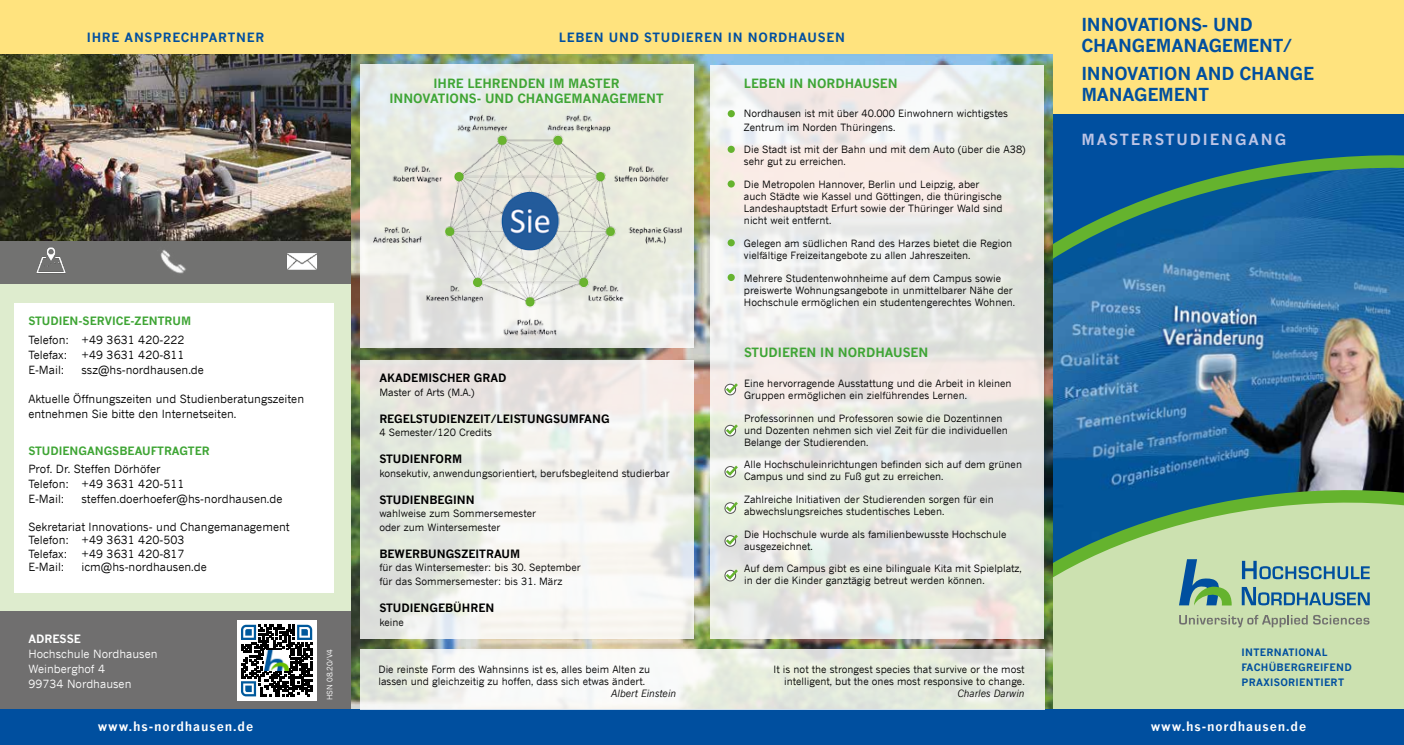
<style>
.page{position:relative;width:1404px;height:745px;background:#fff}
.page>*{position:absolute;margin:0;border:0;box-sizing:border-box;transform-origin:0 0}
.t1{font:700 17.5px/21px "News Gothic";letter-spacing:-.01em;color:#004f9f}
.t2{font:700 15px "News Gothic";letter-spacing:.13em;color:#bcc4e5}
.t3{font:700 12.5px/15px "News Gothic";color:#3fa535;text-align:center}
.t4{font:700 12.5px "News Gothic";letter-spacing:.06em;color:#004f9f}
.t5{font:700 12.5px "News Gothic";letter-spacing:.07em;color:#fff}
.t6{font:11.25px/15px "News Gothic";color:#000}
.t7{font:700 11.25px "News Gothic";color:#000}
.t8{font:700 11.25px "News Gothic";color:#3fa535}
.t9{font:11.25px/15px "News Gothic";color:#fff}
.t10{font:700 11.25px "News Gothic";color:#fff}
.t11{font:10px/12px "News Gothic";color:#000}
.t12{font:700 10px/15px "News Gothic";letter-spacing:.03em;color:#004f9f}
.t13{font:italic 10px "News Gothic";color:#000}
.t14{font:7.5px "News Gothic";color:#fff}
</style>
<div class="page">
<div style="left:1051px;top:0;width:352px;height:121px;background:#ffe37e"></div>
<div style="left:1052px;top:114px;width:351px;height:132px;background:#004f9f"></div>
<img style="left:1052px;top:140px;width:351px;height:337px">
<svg style="left:1052px;top:477px;width:351px;height:232px;background:#a6c7a2"></svg>
<div style="left:1051px;top:709px;width:352px;height:35px;background:#004f9f"></div>
<svg style="left:1178px;top:559px;width:53px;height:46px;background:#7ead99"></svg>
<svg style="left:1178px;top:614px;width:191px;height:13px;background:#b3c29e"></svg>
<svg style="left:1241px;top:560px;width:128px;height:19px;background:#8cb3aa"></svg>
<svg style="left:1241px;top:586px;width:128px;height:19px;background:#85aea9"></svg>
<div style="left:0;top:586px;width:351px;height:133px;background:#706f6f"></div>
<img style="left:0;top:53px;width:351px;height:188px">
<div style="left:0;top:241px;width:351px;height:42px;background:#727271"></div>
<img style="left:351px;top:53px;width:701px;height:656px">
<div style="left:0;top:709px;width:1065px;height:35px;background:#004f9f"></div>
<div style="left:0;top:0;width:1058px;height:53px;background:#ffe37e"></div>
<svg style="left:360px;top:65px;width:333px;height:283px;background:#e7eae4"></svg>
<div style="left:0;top:283px;width:351px;height:327px;background:#deecce"></div>
<div style="left:14px;top:303px;width:320px;height:290px;background:#fff"></div>
<svg style="left:360px;top:360px;width:333px;height:278px"></svg>
<svg style="left:360px;top:648px;width:684px;height:61px"></svg>
<svg style="left:710px;top:65px;width:334px;height:573px;background:#eae9e4"></svg>
<img style="left:373px;top:115px;width:308px;height:221px">
<div style="left:237px;top:620px;width:79px;height:80px;background:#fff"></div>
<svg style="left:241px;top:624px;width:71px;height:72px"></svg>
<img style="left:265px;top:649px;width:23px;height:21px">
<img style="left:36px;top:247px;width:30px;height:27px">
<img style="left:156px;top:239px;width:35px;height:35px">
<img style="left:287px;top:253px;width:30px;height:17px">
<div style="left:727px;top:110px;width:7px;height:7px;background:#65b32e;border-radius:50%"></div>
<div style="left:727px;top:146px;width:7px;height:7px;background:#65b32e;border-radius:50%"></div>
<div style="left:727px;top:180px;width:7px;height:7px;background:#65b32e;border-radius:50%"></div>
<div style="left:727px;top:239px;width:7px;height:7px;background:#65b32e;border-radius:50%"></div>
<div style="left:727px;top:274px;width:7px;height:7px;background:#65b32e;border-radius:50%"></div>
<svg style="left:723px;top:380px;width:17px;height:16px"></svg>
<svg style="left:723px;top:421px;width:17px;height:16px"></svg>
<svg style="left:723px;top:462px;width:17px;height:16px"></svg>
<svg style="left:723px;top:499px;width:17px;height:15px"></svg>
<svg style="left:723px;top:531px;width:17px;height:16px"></svg>
<svg style="left:723px;top:566px;width:17px;height:16px"></svg>
<p class="t4" style="left:87px;top:30px;width:179px">IHRE ANSPRECHPARTNER</p>
<p class="t4" style="left:559px;top:30px;width:288px">LEBEN UND STUDIEREN IN NORDHAUSEN</p>
<p class="t3" style="left:389px;top:75px;width:276px">IHRE LEHRENDEN IM MASTER<br>INNOVATIONS- UND CHANGEMANAGEMENT</p>
<p class="t8" style="left:28px;top:314px;width:164px">STUDIEN-SERVICE-ZENTRUM</p>
<p class="t6" style="left:28px;top:332px;width:157px">Telefon: +49 3631 420-222<br>Telefax:</p>
<p class="t6" style="left:81px;top:347px;width:104px">+49 3631 420-811</p>
<p class="t6" style="left:28px;top:362px;width:38px">E-Mail:</p>
<p class="t6" style="left:81px;top:362px;width:124px">ssz@hs-nordhausen.de</p>
<p class="t6" style="left:28px;top:391px;width:277px">Aktuelle Öffnungszeiten und Studienberatungszeiten entnehmen Sie bitte den Internetseiten.</p>
<p class="t8" style="left:28px;top:443px;width:183px">STUDIENGANGSBEAUFTRAGTER</p>
<p class="t6" style="left:28px;top:461px;width:157px">Prof. Dr. Steffen Dörhöfer<br>Telefon: +49 3631 420-511<br>E-Mail:</p>
<p class="t6" style="left:81px;top:491px;width:202px">steffen.doerhoefer@hs-nordhausen.de</p>
<p class="t6" style="left:28px;top:519px;width:263px;line-height:13.5px">Sekretariat Innovations- und Changemanagement<br>Telefon: +49 3631 420-503<br>Telefax:</p>
<p class="t6" style="left:81px;top:545px;width:104px">+49 3631 420-817</p>
<p class="t6" style="left:28px;top:559px;width:38px">E-Mail:</p>
<p class="t6" style="left:81px;top:559px;width:127px">icm@hs-nordhausen.de</p>
<p class="t10" style="left:28px;top:631px;width:54px">ADRESSE</p>
<p class="t9" style="left:28px;top:645px;width:131px">Hochschule Nordhausen<br>Weinberghof 4<br>99734 Nordhausen</p>
<p class="t5" style="left:98px;top:717px;width:157px">www.hs-nordhausen.de</p>
<p class="t14" style="left:325px;top:700px;width:53px;rotate:-90deg">HSN 08.20/V4</p>
<p class="t7" style="left:379px;top:370px;width:129px">AKADEMISCHER GRAD</p>
<p class="t11" style="left:379px;top:385px;width:97px">Master of Arts (M.A.)</p>
<p class="t7" style="left:379px;top:411px;width:232px">REGELSTUDIENZEIT/LEISTUNGSUMFANG</p>
<p class="t11" style="left:379px;top:426px;width:114px">4 Semester/120 Credits</p>
<p class="t7" style="left:379px;top:452px;width:84px">STUDIENFORM</p>
<p class="t11" style="left:379px;top:466px;width:292px">konsekutiv, anwendungsorientiert, berufsbegleitend studierbar</p>
<p class="t7" style="left:379px;top:492px;width:97px">STUDIENBEGINN</p>
<p class="t11" style="left:379px;top:506px;width:158px;line-height:13.5px">wahlweise zum Sommersemester oder zum Wintersemester</p>
<p class="t7" style="left:379px;top:546px;width:142px">BEWERBUNGSZEITRAUM</p>
<p class="t11" style="left:379px;top:560px;width:203px;line-height:13.5px">für das Wintersemester: bis 30. September für das Sommersemester: bis 31. März</p>
<p class="t7" style="left:379px;top:600px;width:116px">STUDIENGEBÜHREN</p>
<p class="t11" style="left:379px;top:615px;width:26px">keine</p>
<p class="t11" style="left:378px;top:662px;width:273px">Die reinste Form des Wahnsinns ist es, alles beim Alten zu lassen und gleichzeitig zu hoffen, dass sich etwas ändert.</p>
<p class="t13" style="left:611px;top:686px;width:66px">Albert Einstein</p>
<p class="t3" style="left:744px;top:75px;width:155px">LEBEN IN NORDHAUSEN</p>
<p class="t11" style="left:744px;top:107px;width:265px;line-height:13.5px">Nordhausen ist mit über 40.000 Einwohnern wichtigstes<br>Zentrum im Norden Thüringens.</p>
<p class="t11" style="left:744px;top:143px;width:283px">Die Stadt ist mit der Bahn und mit dem Auto (über die A38) sehr gut zu erreichen.</p>
<p class="t11" style="left:744px;top:178px;width:260px">Die Metropolen Hannover, Berlin und Leipzig, aber auch Städte wie Kassel und Göttingen, die thüringische Landeshauptstadt Erfurt sowie der Thüringer Wald sind nicht weit entfernt.</p>
<p class="t11" style="left:744px;top:237px;width:270px">Gelegen am südlichen Rand des Harzes bietet die Region vielfältige Freizeitangebote zu allen Jahreszeiten.</p>
<p class="t11" style="left:744px;top:271px;width:273px">Mehrere Studentenwohnheime auf dem Campus sowie preiswerte Wohnungsangebote in unmittelbarer Nähe der<br>Hochschule ermöglichen ein studentengerechtes Wohnen.</p>
<p class="t3" style="left:744px;top:344px;width:186px">STUDIEREN IN NORDHAUSEN</p>
<p class="t11" style="left:744px;top:377px;width:269px">Eine hervorragende Ausstattung und die Arbeit in kleinen<br>Gruppen ermöglichen ein zielführendes Lernen.</p>
<p class="t11" style="left:744px;top:411px;width:265px">Professorinnen und Professoren sowie die Dozentinnen und Dozenten nehmen sich viel Zeit für die individuellen<br>Belange der Studierenden.</p>
<p class="t11" style="left:744px;top:458px;width:279px">Alle Hochschuleinrichtungen befinden sich auf dem grünen<br>Campus und sind zu Fuß gut zu erreichen.</p>
<p class="t11" style="left:744px;top:492px;width:251px">Zahlreiche Initiativen der Studierenden sorgen für ein abwechslungsreiches studentisches Leben.</p>
<p class="t11" style="left:744px;top:527px;width:264px">Die Hochschule wurde als familienbewusste Hochschule ausgezeichnet.</p>
<p class="t11" style="left:744px;top:562px;width:279px">Auf dem Campus gibt es eine bilinguale Kita mit Spielplatz, in der die Kinder ganztägig betreut werden können.</p>
<p class="t11" style="left:773px;top:662px;width:252px;text-align:right">It is not the strongest species that survive or the most intelligent, but the ones most responsive to change.</p>
<p class="t13" style="left:957px;top:686px;width:69px">Charles Darwin</p>
<h1 class="t1" style="left:1081px;top:13px;width:212px">INNOVATIONS- UND<br>CHANGEMANAGEMENT/</h1>
<h1 class="t1" style="left:1081px;top:62px;width:234px">INNOVATION AND CHANGE<br>MANAGEMENT</h1>
<h2 class="t2" style="left:1081px;top:130px;width:206px">MASTERSTUDIENGANG</h2>
<p class="t12" style="left:1241px;top:644px;width:112px">INTERNATIONAL<br>FACHÜBERGREIFEND<br>PRAXISORIENTIERT</p>
<p class="t5" style="left:1150px;top:717px;width:157px">www.hs-nordhausen.de</p>
</div>
